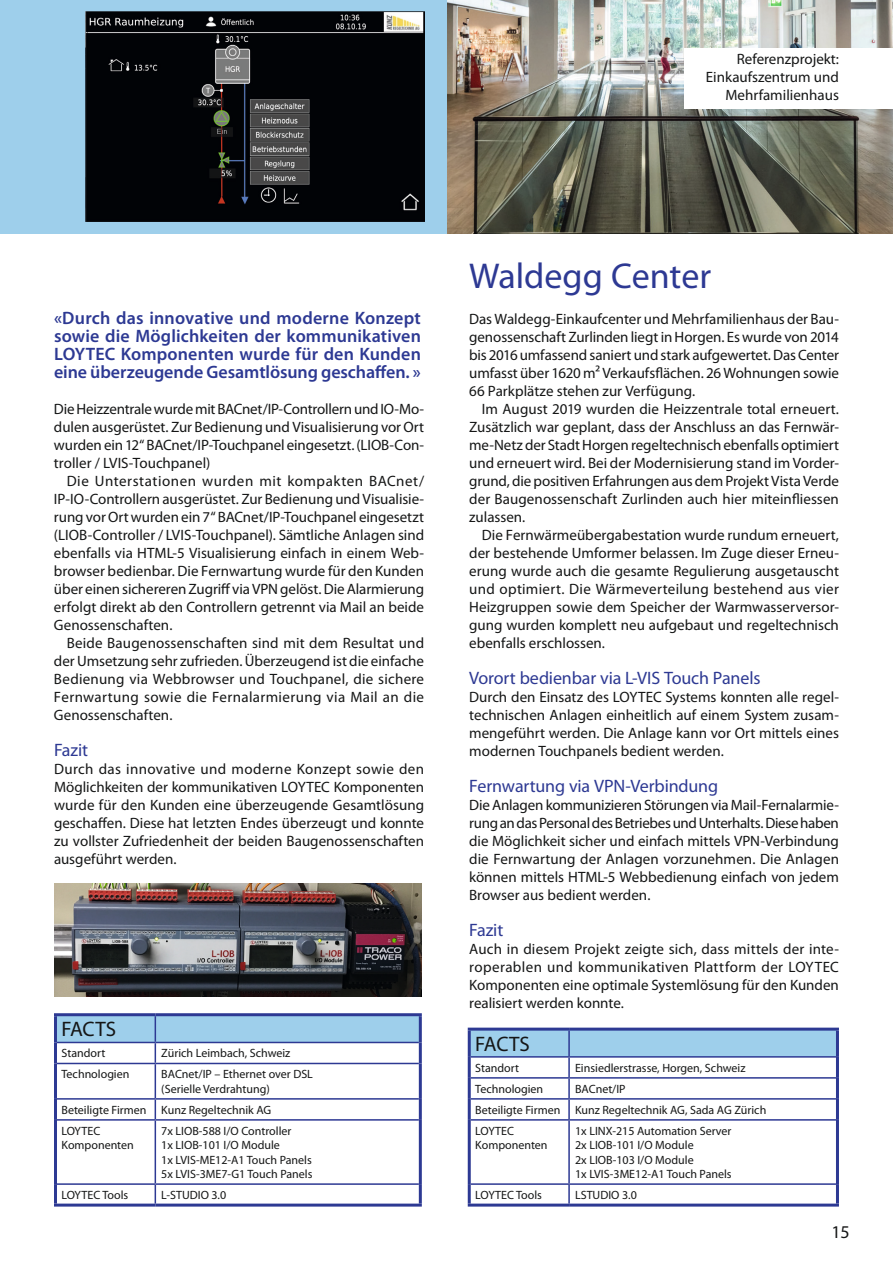
<style>
.page{position:relative;width:893px;height:1263px;background:#fff}
.page>*{position:absolute;margin:0;border:0;box-sizing:border-box;transform-origin:0 0}
.t1{font:36px "Myriad Pro";color:#2d3993}
.t2{font:21px "Myriad Pro";letter-spacing:-.01em;color:#151616}
.t3{font:600 18px/18px "Myriad Pro";letter-spacing:-.005em;color:#2d3993;text-align:justify}
.t4{font:18px "Myriad Pro";letter-spacing:-.01em;color:#2d3993}
.t5{font:18px "Myriad Pro";color:#151616}
.t6{font:15px/18px "Myriad Pro";color:#151616;text-align:justify}
.t7{font:12px/14.4px "Myriad Pro";color:#151616}
</style>
<div class="page">
<img style="left:446px;top:0;width:447px;height:233px">
<div style="left:0;top:0;width:446px;height:233px;background:#9ecfeb"></div>
<svg style="left:57px;top:1064px;width:362px;height:139px"></svg>
<svg style="left:57px;top:1016px;width:362px;height:47px"></svg>
<hr style="left:57px;top:1063px;width:98px;height:1px;background:#2d3993">
<hr style="left:155px;top:1063px;width:264px;height:1px;background:#2d3993">
<hr style="left:155px;top:1064px;width:1px;height:34px;background:#2d3993">
<hr style="left:57px;top:1098px;width:98px;height:2px;background:#2d3993">
<hr style="left:155px;top:1098px;width:264px;height:2px;background:#2d3993">
<svg style="left:155px;top:1100px;width:1px;height:19px"></svg>
<hr style="left:57px;top:1119px;width:98px;height:2px;background:#2d3993">
<hr style="left:155px;top:1119px;width:264px;height:2px;background:#2d3993">
<hr style="left:155px;top:1121px;width:1px;height:62px;background:#2d3993">
<hr style="left:57px;top:1183px;width:98px;height:2px;background:#2d3993">
<hr style="left:155px;top:1183px;width:264px;height:2px;background:#2d3993">
<svg style="left:155px;top:1185px;width:1px;height:18px"></svg>
<hr style="left:54px;top:1013px;width:101px;height:3px;background:#2d3993">
<hr style="left:54px;top:1016px;width:3px;height:26px;background:#2d3993">
<hr style="left:155px;top:1013px;width:267px;height:3px;background:#2d3993">
<hr style="left:419px;top:1016px;width:3px;height:26px;background:#2d3993">
<hr style="left:54px;top:1042px;width:3px;height:21px;background:#2d3993">
<hr style="left:419px;top:1042px;width:3px;height:21px;background:#2d3993">
<hr style="left:54px;top:1063px;width:3px;height:36px;background:#2d3993">
<hr style="left:419px;top:1063px;width:3px;height:36px;background:#2d3993">
<hr style="left:54px;top:1099px;width:3px;height:21px;background:#2d3993">
<hr style="left:419px;top:1099px;width:3px;height:21px;background:#2d3993">
<hr style="left:54px;top:1120px;width:3px;height:64px;background:#2d3993">
<hr style="left:419px;top:1120px;width:3px;height:64px;background:#2d3993">
<hr style="left:54px;top:1184px;width:3px;height:19px;background:#2d3993">
<hr style="left:419px;top:1184px;width:3px;height:19px;background:#2d3993">
<hr style="left:54px;top:1203px;width:101px;height:3px;background:#2d3993">
<hr style="left:155px;top:1203px;width:267px;height:3px;background:#2d3993">
<svg style="left:471px;top:1031px;width:365px;height:88px"></svg>
<hr style="left:471px;top:1119px;width:98px;height:2px;background:#2d3993">
<hr style="left:569px;top:1119px;width:267px;height:2px;background:#2d3993">
<hr style="left:568px;top:1121px;width:2px;height:62px;background:#2d3993">
<hr style="left:471px;top:1183px;width:98px;height:2px;background:#2d3993">
<hr style="left:569px;top:1183px;width:267px;height:2px;background:#2d3993">
<svg style="left:568px;top:1185px;width:2px;height:18px"></svg>
<hr style="left:468px;top:1028px;width:101px;height:3px;background:#2d3993">
<hr style="left:468px;top:1031px;width:3px;height:26px;background:#2d3993">
<hr style="left:569px;top:1028px;width:270px;height:3px;background:#2d3993">
<hr style="left:836px;top:1031px;width:3px;height:26px;background:#2d3993">
<hr style="left:468px;top:1057px;width:3px;height:21px;background:#2d3993">
<hr style="left:836px;top:1057px;width:3px;height:21px;background:#2d3993">
<hr style="left:468px;top:1078px;width:3px;height:21px;background:#2d3993">
<hr style="left:836px;top:1078px;width:3px;height:21px;background:#2d3993">
<hr style="left:468px;top:1099px;width:3px;height:21px;background:#2d3993">
<hr style="left:836px;top:1099px;width:3px;height:21px;background:#2d3993">
<hr style="left:468px;top:1120px;width:3px;height:64px;background:#2d3993">
<hr style="left:836px;top:1120px;width:3px;height:64px;background:#2d3993">
<hr style="left:468px;top:1184px;width:3px;height:19px;background:#2d3993">
<hr style="left:836px;top:1184px;width:3px;height:19px;background:#2d3993">
<hr style="left:468px;top:1203px;width:101px;height:3px;background:#2d3993">
<hr style="left:569px;top:1203px;width:270px;height:3px;background:#2d3993">
<img style="left:86px;top:12px;width:338px;height:209px">
<div style="left:685px;top:48px;width:208px;height:60px;background:#fff"></div>
<img style="left:54px;top:884px;width:368px;height:112px">
<p class="t6" style="left:706px;top:49px;width:135px;text-align:right">Referenzprojekt:<br>Einkaufszentrum und<br>Mehrfamilienhaus</p>
<p class="t3" style="left:54px;top:309px;width:368px">«Durch das innovative und moderne Konzept sowie die Möglichkeiten der kommunikativen LOYTEC Komponenten wurde für den Kunden eine überzeugende Gesamtlösung geschaffen. »</p>
<p class="t6" style="left:54px;top:400px;width:372px">Die Heizzentrale wurde mit BACnet/IP-Controllern und IO-Mo&shy;dulen ausgerüstet. Zur Bedienung und Visualisierung vor Ort wurden ein 12“ BACnet/IP-Touchpanel eingesetzt. (LIOB-Con&shy;troller / LVIS-Touchpanel)</p>
<p class="t6" style="left:54px;top:472px;width:372px;text-indent:13px">Die Unterstationen wurden mit kompakten BACnet/ IP-IO-Controllern ausgerüstet. Zur Bedienung und Visualisie&shy;rung vor Ort wurden ein 7“ BACnet/IP-Touchpanel eingesetzt (LIOB-Controller / LVIS-Touchpanel). Sämtliche Anlagen sind ebenfalls via HTML-5 Visualisierung einfach in einem Web&shy;browser bedienbar. Die Fernwartung wurde für den Kunden über einen sichereren Zugriff via VPN gelöst. Die Alarmierung erfolgt direkt ab den Controllern getrennt via Mail an beide Genossenschaften.</p>
<p class="t6" style="left:54px;top:634px;width:372px;text-indent:13px">Beide Baugenossenschaften sind mit dem Resultat und der Umsetzung sehr zufrieden. Überzeugend ist die einfache Bedienung via Webbrowser und Touchpanel, die sichere Fernwartung sowie die Fernalarmierung via Mail an die Genossenschaften.</p>
<p class="t4" style="left:54px;top:739px;width:36px">Fazit</p>
<p class="t6" style="left:54px;top:760px;width:372px">Durch das innovative und moderne Konzept sowie den Möglichkeiten der kommunikativen LOYTEC Komponenten wurde für den Kunden eine überzeugende Gesamtlösung geschaffen. Diese hat letzten Endes überzeugt und konnte zu vollster Zufriedenheit der beiden Baugenossenschaften ausgeführt werden.</p>
<h2 class="t2" style="left:62px;top:1016px;width:56px">FACTS</h2>
<p class="t7" style="left:62px;top:1046px;width:45px">Standort</p>
<p class="t7" style="left:161px;top:1046px;width:131px">Zürich Leimbach, Schweiz</p>
<p class="t7" style="left:62px;top:1067px;width:69px">Technologien</p>
<p class="t7" style="left:161px;top:1067px;width:153px">BACnet/IP – Ethernet over DSL (Serielle Verdrahtung)</p>
<p class="t7" style="left:62px;top:1099px;width:211px;line-height:21px">Beteiligte Firmen Kunz Regeltechnik AG<br>LOYTEC</p>
<p class="t7" style="left:62px;top:1138px;width:74px">Komponenten</p>
<p class="t7" style="left:161px;top:1123px;width:153px">7x LIOB-588 I/O Controller<br>1x LIOB-101 I/O Module<br>1x LVIS-ME12-A1 Touch Panels<br>5x LVIS-3ME7-G1 Touch Panels</p>
<p class="t7" style="left:62px;top:1188px;width:68px">LOYTEC Tools</p>
<p class="t7" style="left:161px;top:1188px;width:66px">L-STUDIO 3.0</p>
<h1 class="t1" style="left:469px;top:254px;width:243px">Waldegg Center</h1>
<p class="t6" style="left:469px;top:310px;width:371px">Das Waldegg-Einkaufcenter und Mehrfamilienhaus der Bau&shy;genossenschaft Zurlinden liegt in Horgen. Es wurde von 2014 bis 2016 umfassend saniert und stark aufgewertet. Das Center umfasst über 1620 m² Verkaufsflächen. 26 Wohnungen sowie 66 Parkplätze stehen zur Verfügung.</p>
<p class="t6" style="left:469px;top:400px;width:371px;text-indent:13px">Im August 2019 wurden die Heizzentrale total erneuert.<br>Zusätzlich war geplant, dass der Anschluss an das Fernwär&shy;me-Netz der Stadt Horgen regeltechnisch ebenfalls optimiert und erneuert wird. Bei der Modernisierung stand im Vorder&shy;grund, die positiven Erfahrungen aus dem Projekt Vista Verde der Baugenossenschaft Zurlinden auch hier miteinfliessen zulassen.</p>
<p class="t6" style="left:469px;top:526px;width:371px;text-indent:13px">Die Fernwärmeübergabestation wurde rundum erneuert, der bestehende Umformer belassen. Im Zuge dieser Erneu&shy;erung wurde auch die gesamte Regulierung ausgetauscht und optimiert. Die Wärmeverteilung bestehend aus vier Heizgruppen sowie dem Speicher der Warmwasserversor&shy;gung wurden komplett neu aufgebaut und regeltechnisch ebenfalls erschlossen.</p>
<p class="t4" style="left:469px;top:667px;width:293px">Vorort bedienbar via L-VIS Touch Panels</p>
<p class="t6" style="left:469px;top:688px;width:371px">Durch den Einsatz des LOYTEC Systems konnten alle regel&shy;technischen Anlagen einheitlich auf einem System zusam&shy;mengeführt werden. Die Anlage kann vor Ort mittels eines modernen Touchpanels bedient werden.</p>
<p class="t4" style="left:469px;top:775px;width:250px">Fernwartung via VPN-Verbindung</p>
<p class="t6" style="left:469px;top:796px;width:371px">Die Anlagen kommunizieren Störungen via Mail-Fernalarmie&shy;rung an das Personal des Betriebes und Unterhalts. Diese haben die Möglichkeit sicher und einfach mittels VPN-Verbindung die Fernwartung der Anlagen vorzunehmen. Die Anlagen können mittels HTML-5 Webbedienung einfach von jedem Browser aus bedient werden.</p>
<p class="t4" style="left:469px;top:919px;width:36px">Fazit</p>
<p class="t6" style="left:469px;top:940px;width:371px">Auch in diesem Projekt zeigte sich, dass mittels der inte&shy;roperablen und kommunikativen Plattform der LOYTEC Komponenten eine optimale Systemlösung für den Kunden realisiert werden konnte.</p>
<h2 class="t2" style="left:475px;top:1031px;width:56px">FACTS</h2>
<p class="t7" style="left:475px;top:1060px;width:45px">Standort</p>
<p class="t7" style="left:575px;top:1060px;width:172px">Einsiedlerstrasse, Horgen, Schweiz</p>
<p class="t7" style="left:475px;top:1081px;width:69px">Technologien</p>
<p class="t7" style="left:475px;top:1078px;width:293px;line-height:21px;text-indent:100px">BACnet/IP<br>Beteiligte Firmen Kunz Regeltechnik AG, Sada AG Zürich<br>LOYTEC</p>
<p class="t7" style="left:475px;top:1138px;width:74px">Komponenten</p>
<p class="t7" style="left:575px;top:1123px;width:158px">1x LINX-215 Automation Server<br>2x LIOB-101 I/O Module<br>2x LIOB-103 I/O Module<br>1x LVIS-3ME12-A1 Touch Panels</p>
<p class="t7" style="left:475px;top:1188px;width:68px">LOYTEC Tools</p>
<p class="t7" style="left:575px;top:1188px;width:63px">LSTUDIO 3.0</p>
<p class="t5" style="left:831px;top:1220px;width:20px">15</p>
</div>
